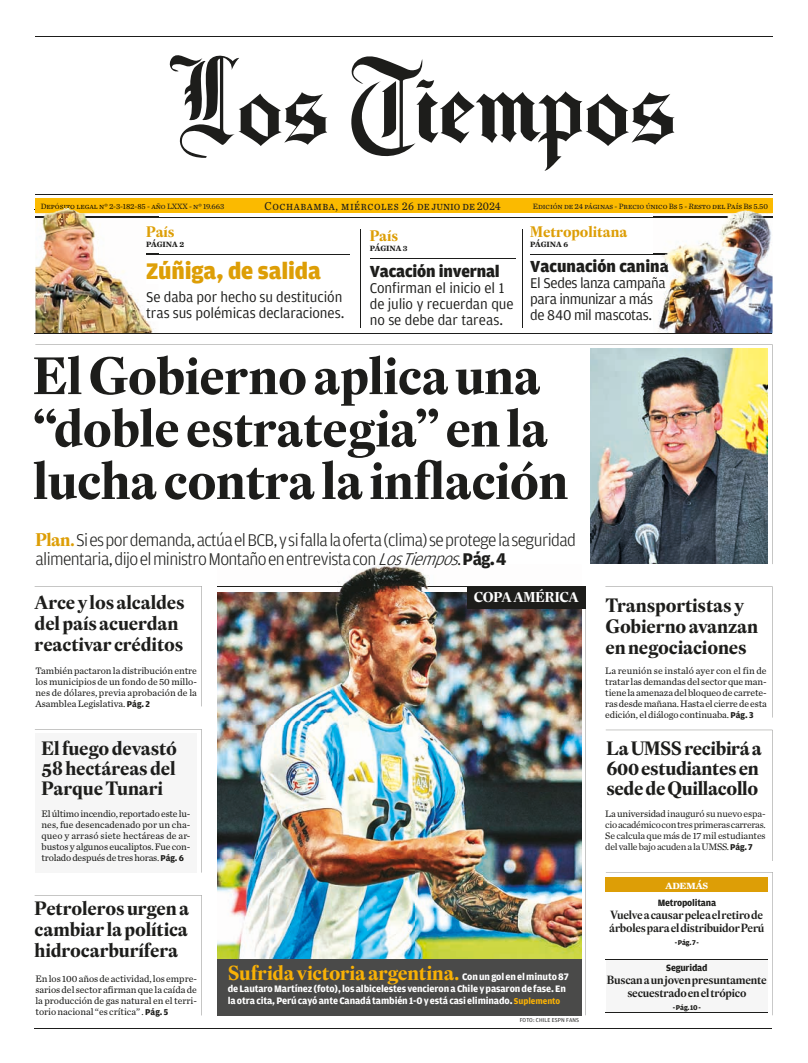
<style>
.page{position:relative;width:808px;height:1063px;background:#fff}
.page>*{position:absolute;margin:0;border:0;box-sizing:border-box;transform-origin:0 0}
.t1{font:700 51.5px/52.4px "Eudald Headline";letter-spacing:-.01em;color:#1d1d1b}
.t2{font:900 24px "Amplitude";letter-spacing:-.005em;color:#dd9e06}
.t3{font:700 20px "Eudald Headline";letter-spacing:-.015em;color:#f9b105}
.t4{font:700 19px/21px "Eudald Headline";letter-spacing:-.01em;color:#1d1d1b}
.t5{font:300 18px/19px "Amplitude";letter-spacing:-.035em;color:#1d1d1b}
.t6{font:900 17px "Amplitude";letter-spacing:-.005em;color:#1d1d1b}
.t7{font:15px/16px "Amplitude";letter-spacing:-.01em;color:#1d1d1b}
.t8{font:700 15px "Eudald Headline";letter-spacing:-.005em;color:#dd9e06}
.t9{font:700 15px "Eudald Headline";color:#dea009}
.t10{font:700 14px "Eudald Headline";letter-spacing:-.01em;color:#fff}
.t11{font:12px "Chronicle Text G2";letter-spacing:.05em;color:#1d1d1b;scale:.9 1}
.t12{font:600 11.7px/13px "Eudald Headline";letter-spacing:-.02em;color:#1d1d1b}
.t13{font:700 10px/12px "Amplitude";letter-spacing:-.015em;color:#fff}
.t14{font:9.8px/11px "Chronicle Text G2";letter-spacing:-.005em;color:#1d1d1b;text-align:justify}
.t15{font:9.8px/11px "Chronicle Text G1";letter-spacing:-.01em;color:#1d1d1b;text-align:justify}
.t16{font:700 9.7px "Amplitude";letter-spacing:-.02em;color:#1d1d1b}
.t17{font:700 9.4px "Chronicle Text G1";letter-spacing:-.025em;color:#fff;scale:1.06 1}
.t18{font:8px "Chronicle Text G2";letter-spacing:-.01em;color:#1d1d1b}
.t19{font:8px "Chronicle Text G2";letter-spacing:-.01em;color:#1d1600}
.t20{font:700 8px "Chronicle Text G1";letter-spacing:-.005em;color:#1d1d1b}
.t21{font:700 7.4px "Amplitude";letter-spacing:-.02em;color:#1d1d1b}
.t22{font:6px "Amplitude";letter-spacing:.015em;color:#1d1d1b}
.s1{color:#1d1d1b}
.s2{color:#1d1600}
.s3{color:#dd9e06}
.s4{color:#dea009}
.s5{font-family:"Eudald Headline";font-weight:700;color:#dd9e06}
.s6{font-style:italic}
.s7{font-weight:700}
.s8{font-family:"Amplitude";font-weight:700;font-size:9px}
.s9{font-family:"Chronicle Text G1"}
.s10{font-family:"Amplitude";font-size:10px;color:#fff}
.s11{font-size:9px;color:#f9b105}
.s12{font-family:"Chronicle Text G2"}
</style>
<div class="page">
<svg style="left:35px;top:344px;width:737px;height:220px"></svg>
<img style="left:337px;top:564px;width:93px;height:28px">
<img style="left:217px;top:586px;width:250px;height:1px">
<img style="left:217px;top:592px;width:364px;height:368px">
<img style="left:591px;top:349px;width:177px;height:215px">
<hr style="left:35px;top:1029px;width:737px;height:1px;background:#1d1d1b">
<div style="left:467px;top:586px;width:118px;height:23px;background:#1d1d1b"></div>
<svg style="left:606px;top:872px;width:167px;height:143px"></svg>
<hr style="left:606px;top:960px;width:162px;height:1px;background:#1d1d1b">
<hr style="left:606px;top:1012px;width:162px;height:1px;background:#1d1d1b">
<svg style="left:606px;top:730px;width:166px;height:1px"></svg>
<svg style="left:35px;top:729px;width:167px;height:144px"></svg>
<svg style="left:605px;top:586px;width:167px;height:1px"></svg>
<svg style="left:35px;top:586px;width:167px;height:120px"></svg>
<svg style="left:35px;top:895px;width:167px;height:120px"></svg>
<div style="left:35px;top:733px;width:162px;height:140px;background:#f6f6f6"></div>
<hr style="left:530px;top:254px;width:161px;height:1px;background:#1d1d1b">
<hr style="left:146px;top:254px;width:204px;height:1px;background:#1d1d1b">
<div style="left:217px;top:960px;width:364px;height:56px;background:#4a4a49"></div>
<hr style="left:361px;top:229px;width:1px;height:99px;background:#1d1d1b">
<hr style="left:523px;top:229px;width:1px;height:99px;background:#1d1d1b">
<hr style="left:370px;top:258px;width:145px;height:1px;background:#1d1d1b">
<hr style="left:35px;top:195px;width:737px;height:1px;background:#1d1d1b">
<hr style="left:35px;top:217px;width:737px;height:1px;background:#1d1d1b">
<hr style="left:36px;top:37px;width:737px;height:1px;background:#1d1d1b">
<svg style="left:169px;top:55px;width:158px;height:103px"></svg>
<svg style="left:351px;top:56px;width:324px;height:115px"></svg>
<div style="left:35px;top:198px;width:737px;height:15px;background:#fbba00"></div>
<img style="left:35px;top:209px;width:123px;height:124px">
<svg style="left:146px;top:226px;width:12px;height:21px"></svg>
<img style="left:147px;top:260px;width:11px;height:23px">
<img style="left:147px;top:291px;width:11px;height:14px">
<img style="left:147px;top:307px;width:11px;height:14px">
<svg style="left:146px;top:254px;width:12px;height:1px"></svg>
<img style="left:35px;top:217px;width:123px;height:1px">
<img style="left:653px;top:213px;width:119px;height:120px">
<img style="left:653px;top:254px;width:38px;height:1px">
<img style="left:653px;top:259px;width:16px;height:14px">
<img style="left:653px;top:277px;width:13px;height:14px">
<svg style="left:653px;top:293px;width:1px;height:14px"></svg>
<img style="left:653px;top:217px;width:119px;height:1px">
<img style="left:736px;top:210px;width:20px;height:3px">
<hr style="left:35px;top:333px;width:737px;height:1px;background:#1d1d1b">
<p class="t19" style="left:41px;top:200px;width:185px">Depósito legal nº 2-3-182-85 - añ<span class="s1">o LXXX - nº 19.663</span></p>
<p class="t11" style="left:265px;top:197px;width:264px">Cochabamba, miércoles 26 de junio de 2024</p>
<p class="t18" style="left:533px;top:201px;width:236px">Edición de 24 páginas - Precio ú<span class="s2">nico Bs 5 - Resto del País Bs 5.50</span></p>
<h3 class="t9" style="left:146px;top:221px;width:30px">Pa<span class="s3">ís</span></h3>
<p class="t20" style="left:146px;top:238px;width:39px">PÁGINA 2</p>
<h2 class="t2" style="left:146px;top:257px;width:176px"><span class="s4">Z</span>úñiga, de salida</h2>
<h3 class="t7" style="left:146px;top:290px;width:200px">Se daba por hecho su destitución tras sus polémicas declaraciones.</h3>
<h3 class="t8" style="left:370px;top:225px;width:30px">País</h3>
<p class="t20" style="left:370px;top:242px;width:39px">PÁGINA 3</p>
<h3 class="t6" style="left:370px;top:262px;width:131px">Vacación invernal</h3>
<h3 class="t7" style="left:370px;top:280px;width:145px">Confirman el inicio el 1 de julio y recuerdan que no se debe dar tareas.</h3>
<h3 class="t8" style="left:530px;top:221px;width:99px">Metropolitana</h3>
<p class="t20" style="left:530px;top:238px;width:39px">PÁGINA 6</p>
<h3 class="t6" style="left:530px;top:257px;width:140px">Vacunación canina</h3>
<h3 class="t7" style="left:530px;top:275px;width:137px">El Sedes lanza campaña para inmunizar a más de 840 mil mascotas.</h3>
<h1 class="t1" style="left:33px;top:349px;width:537px">El Gobierno aplica una “doble estrategia” en la lucha contra la inflación</h1>
<h3 class="t5" style="left:35px;top:531px;width:542px"><span class="s5">Plan.</span> Si es por demanda, actúa el BCB, y si falla la oferta (clima) se protege la seguridad alimentaria, dijo el ministro Montaño en entrevista con <span class="s6">LosTiempos</span>. <span class="s7">Pág. 4</span></h3>
<h3 class="t4" style="left:35px;top:592px;width:152px">Arce y los alcaldes del país acuerdan reactivar créditos</h3>
<h3 class="t10" style="left:474px;top:588px;width:107px">COPAAMÉRICA</h3>
<h3 class="t4" style="left:605px;top:595px;width:154px">Transportistas y<br>Gobierno avanzan en negociaciones</h3>
<p class="t14" style="left:35px;top:665px;width:163px">También pactaron la distribución entre los municipios de un fondo de 50 millo&shy;nes de dólares, previa aprobación de la Asamblea Legislativa. <span class="s8">Pág. 2</span></p>
<p class="t14" style="left:605px;top:665px;width:163px">La reunión se instaló ayer con el fin de tratar las demandas del sector que man&shy;tiene la amenaza del bloqueo de carrete&shy;ras desde mañana. Hasta el cierre de esta edición, el diálogo continuaba. <span class="s8">Pág. 3</span></p>
<h3 class="t4" style="left:42px;top:738px;width:137px;line-height:20px;text-align:justify">El fuego devastó 58 hectáreas del Parque Tunari</h3>
<p class="t14" style="left:42px;top:808px;width:150px">El último incendio, reportado este lu&shy;nes, fue desencadenado por un cha&shy;queo y arrasó siete hectáreas de ar&shy;bustos y algunos eucaliptos. Fue con&shy;trolado después de tres horas<span class="s9">.</span> <span class="s8">Pág.6</span></p>
<h3 class="t4" style="left:35px;top:898px;width:156px;text-align:justify">Petroleros urgen a cambiar la política hidrocarburífera</h3>
<p class="t14" style="left:35px;top:973px;width:163px">En los 100 años de actividad, los empre&shy;sarios del sector afirman que la caída de la producción de gas natural en el terri&shy;torio nacional “es crítica” <span class="s9">.</span> <span class="s8">Pág. 5</span></p>
<h3 class="t3" style="left:228px;top:959px;width:343px">Sufrida victoria argentina. <span class="s10">Con un gol en el minuto 87</span></h3>
<p class="t13" style="left:228px;top:982px;width:340px">de Lautaro Martínez (foto), los albicelestes vencieron a Chile y pasaron de fase. En la otra cita, Perú cayó ante Canadá también 1-0 y está casi eliminado. <span class="s11">Suplemento</span></p>
<p class="t22" style="left:520px;top:1017px;width:61px">FOTO: CHILE ESPN FANS</p>
<h3 class="t4" style="left:606px;top:738px;width:157px;line-height:20px">La UMSS recibirá a<br>600 estudiantes en sede de Quillacollo</h3>
<p class="t15" style="left:605px;top:808px;width:162px"><span class="s12">La universidad</span> inauguró su nuevo espa&shy;cio académico con tres primeras carreras.<br>Se calcula que más de 17 mil estudiantes del valle bajo acuden a la UMSS. <span class="s8">Pág.7</span></p>
<p class="t17" style="left:665px;top:878px;width:42px">ADEMÁS</p>
<p class="t16" style="left:658px;top:897px;width:60px">Metropolitana</p>
<p class="t12" style="left:609px;top:908px;width:157px">Vuelve a causar pelea el retiro de árboles para el distribuidor Perú</p>
<p class="t21" style="left:675px;top:938px;width:26px">- Pág. 7 -</p>
<p class="t16" style="left:666px;top:962px;width:43px">Seguridad</p>
<p class="t12" style="left:607px;top:973px;width:162px;text-align:center">Buscan a un joven presuntamente secuestrado en el trópico</p>
<p class="t21" style="left:673px;top:1003px;width:29px">- Pág. 10 -</p>
</div>
